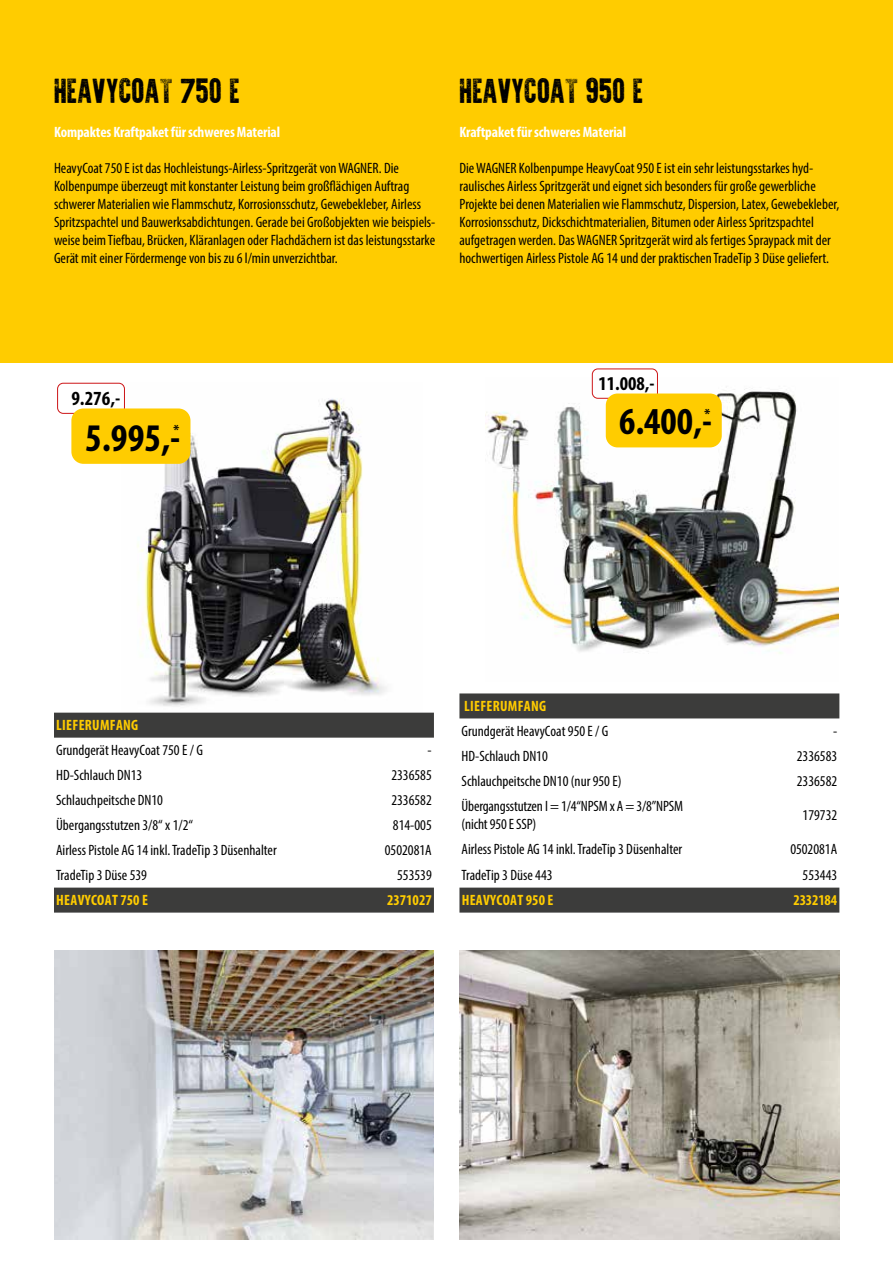
<style>
.page{position:relative;width:893px;height:1263px;background:#fff}
.page>*{position:absolute;margin:0;border:0;box-sizing:border-box;transform-origin:0 0}
.t1{font:700 condensed 39.3px "Myriad Pro";color:#000}
.t2{font:700 condensed 38.25px "Myriad Pro";color:#000}
.t3{font:30px "Waris Over";color:#000}
.t4{font:700 condensed 20.1px "Myriad Pro";color:#000}
.t5{font:700 condensed 19.65px "Myriad Pro";color:#000}
.t6{font:condensed 15px/18px "Myriad Pro";color:#000}
.t7{font:700 condensed 15px "Myriad Pro";letter-spacing:-.01em;color:#fff}
.t8{font:700 condensed 15px "Myriad Pro";letter-spacing:.02em;color:#fc0}
.t9{font:700 condensed 15px "Myriad Pro";color:#fc0}
.t10{font:700 condensed 15px "Myriad Pro";letter-spacing:-.01em;color:#fc0}
.t11{font:700 condensed 15px "Myriad Pro";color:#000}
</style>
<div class="page">
<img style="left:486px;top:378px;width:353px;height:276px">
<img style="left:122px;top:383px;width:300px;height:330px">
<div style="left:0;top:0;width:893px;height:362px;background:#fc0"></div>
<div style="left:57px;top:383px;width:68px;height:31px;border:1px solid #cd1719;border-radius:6px"></div>
<div style="left:71px;top:408px;width:119px;height:56px;background:#fc0;border-radius:12px"></div>
<svg style="left:54px;top:713px;width:380px;height:199px"></svg>
<svg style="left:459px;top:693px;width:380px;height:219px"></svg>
<div style="left:592px;top:368px;width:66px;height:31px;border:1px solid #cd1719;border-radius:6px"></div>
<div style="left:606px;top:393px;width:116px;height:54px;background:#fc0;border-radius:12px"></div>
<img style="left:54px;top:950px;width:380px;height:289px">
<img style="left:459px;top:950px;width:380px;height:289px">
<h3 class="t3" style="left:54px;top:78px;width:187px">HEAVYCOAT 750 E</h3>
<h3 class="t3" style="left:459px;top:78px;width:185px">HEAVYCOAT 950 E</h3>
<p class="t7" style="left:54px;top:123px;width:228px">Kompaktes Kraftpaket für schweres Material</p>
<p class="t7" style="left:459px;top:123px;width:168px">Kraftpaket für schweres Material</p>
<p class="t6" style="left:54px;top:159px;width:383px">HeavyCoat 750 E ist das Hochleistungs-Airless-Spritzgerät von WAGNER. Die Kolbenpumpe überzeugt mit konstanter Leistung beim großflächigen Auftrag schwerer Materialien wie Flammschutz, Korrosionsschutz, Gewebekleber, Airless Spritzspachtel und Bauwerksabdichtungen. Gerade bei Großobjekten wie beispiels&shy;weise beim Tiefbau, Brücken, Kläranlagen oder Flachdächern ist das leistungsstarke Gerät mit einer Fördermenge von bis zu 6 l/min unverzichtbar.</p>
<p class="t6" style="left:459px;top:159px;width:381px">Die WAGNER Kolbenpumpe HeavyCoat 950 E ist ein sehr leistungsstarkes hyd&shy;raulisches Airless Spritzgerät und eignet sich besonders für große gewerbliche Projekte bei denen Materialien wie Flammschutz, Dispersion, Latex, Gewebekleber, Korrosionsschutz, Dickschichtmaterialien, Bitumen oder Airless Spritzspachtel aufgetragen werden. Das WAGNER Spritzgerät wird als fertiges Spraypack mit der hochwertigen Airless Pistole AG 14 und der praktischen TradeTip 3 Düse geliefert.</p>
<h3 class="t4" style="left:71px;top:386px;width:50px">9.276,-</h3>
<h1 class="t1" style="left:85px;top:413px;width:97px">5.995,-</h1>
<p class="t11" style="left:173px;top:420px;width:7px">*</p>
<h3 class="t5" style="left:598px;top:371px;width:57px">11.008,-</h3>
<p class="t11" style="left:705px;top:405px;width:7px">*</p>
<h2 class="t2" style="left:619px;top:398px;width:94px">6.400,-</h2>
<p class="t8" style="left:56px;top:716px;width:84px">LIEFERUMFANG</p>
<p class="t6" style="left:56px;top:741px;width:148px">Grundgerät HeavyCoat 750 E / G</p>
<p class="t6" style="left:428px;top:741px;width:6px">-</p>
<p class="t6" style="left:56px;top:766px;width:88px">HD-Schlauch DN13</p>
<p class="t6" style="left:391px;top:766px;width:42px">2336585</p>
<p class="t6" style="left:56px;top:791px;width:108px">Schlauchpeitsche DN10</p>
<p class="t6" style="left:391px;top:791px;width:42px">2336582</p>
<p class="t6" style="left:56px;top:816px;width:138px">Übergangsstutzen 3/8“ x 1/2“</p>
<p class="t6" style="left:393px;top:816px;width:40px">814-005</p>
<p class="t6" style="left:56px;top:841px;width:222px">Airless Pistole AG 14 inkl. TradeTip 3 Düsenhalter</p>
<p class="t6" style="left:385px;top:841px;width:48px">0502081A</p>
<p class="t6" style="left:56px;top:866px;width:92px">TradeTip 3 Düse 539</p>
<p class="t6" style="left:397px;top:866px;width:36px">553539</p>
<p class="t8" style="left:56px;top:891px;width:93px">HEAVYCOAT 750 E</p>
<p class="t9" style="left:387px;top:891px;width:46px">2371027</p>
<p class="t8" style="left:464px;top:697px;width:84px">LIEFERUMFANG</p>
<p class="t6" style="left:462px;top:722px;width:148px">Grundgerät HeavyCoat 950 E / G</p>
<p class="t6" style="left:833px;top:722px;width:6px">-</p>
<p class="t6" style="left:462px;top:747px;width:88px">HD-Schlauch DN10</p>
<p class="t6" style="left:797px;top:747px;width:42px">2336583</p>
<p class="t6" style="left:462px;top:772px;width:161px">Schlauchpeitsche DN10 (nur 950 E)</p>
<p class="t6" style="left:797px;top:772px;width:42px">2336582</p>
<p class="t6" style="left:462px;top:797px;width:223px">Übergangsstutzen I = 1/4“NPSM x A = 3/8”NPSM (nicht 950 E SSP)</p>
<p class="t6" style="left:803px;top:806px;width:36px">179732</p>
<p class="t6" style="left:462px;top:840px;width:222px">Airless Pistole AG 14 inkl. TradeTip 3 Düsenhalter</p>
<p class="t6" style="left:790px;top:840px;width:48px">0502081A</p>
<p class="t6" style="left:462px;top:865px;width:92px">TradeTip 3 Düse 443</p>
<p class="t6" style="left:803px;top:865px;width:36px">553443</p>
<p class="t8" style="left:462px;top:891px;width:93px">HEAVYCOAT 950 E</p>
<p class="t10" style="left:793px;top:891px;width:45px">2332184</p>
</div>
